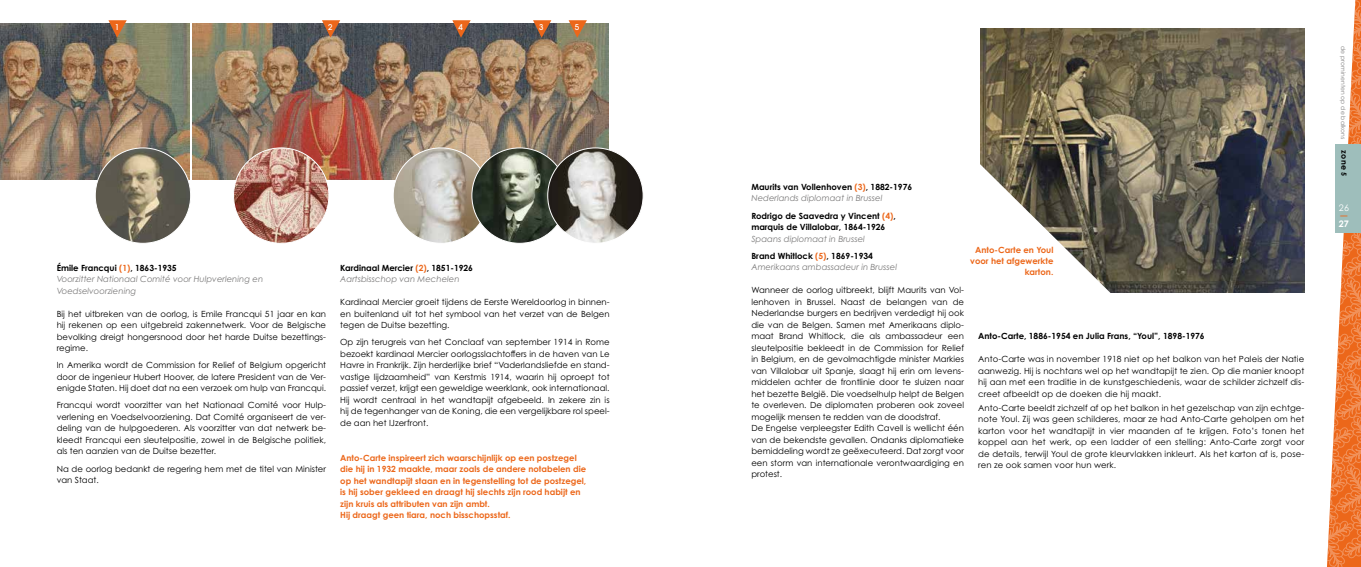
<style>
.page{position:relative;width:1361px;height:567px;background:#fff}
.page>*{position:absolute;margin:0;border:0;box-sizing:border-box;transform-origin:0 0}
.t1{font:9px "Century Gothic Pro";color:#fff}
.t2{font:700 9px "Century Gothic Pro";color:#fff}
.t3{font:8.5px/11.5px "Century Gothic Pro";color:#000;text-align:justify}
.t4{font:700 8.5px/11.5px "Century Gothic Pro";color:#ec671a;text-align:right}
.t5{font:700 8.5px/11.5px "Century Gothic Pro";color:#000}
.t6{font:italic 8.5px/11.5px "Century Gothic Pro";color:#7c7b7b}
.t7{font:700 8px "Century Gothic Pro";color:#000}
.t8{font:500 8px "ITC Avant Garde Pro";color:#fff}
.t9{font:700 7px "Century Gothic Pro";color:#ec671a}
.t10{font:6px "Century Gothic Pro";letter-spacing:.02em;color:#7c7b7b}
.s1{font-weight:700;font-style:normal;color:#000}
.s2{font-weight:700;font-style:normal;color:#ec671a}
.s3{color:#ec671a}
.s4{font-weight:400;font-style:italic;color:#7c7b7b}
.s5{font-size:7px}
</style>
<div class="page">
<svg style="left:1327px;top:0;width:34px;height:567px"></svg>
<img style="left:192px;top:24px;width:416px;height:156px">
<img style="left:393px;top:148px;width:95px;height:95px;border-radius:48px">
<img style="left:980px;top:28px;width:324px;height:264px">
<svg style="left:980px;top:148px;width:154px;height:145px"></svg>
<div style="left:1335px;top:145px;width:26px;height:88px;background:#9ebebb"></div>
<img style="left:0;top:24px;width:189px;height:156px">
<img style="left:95px;top:148px;width:96px;height:95px;border-radius:48px">
<img style="left:233px;top:148px;width:96px;height:95px;border-radius:48px">
<img style="left:472px;top:148px;width:95px;height:95px;border-radius:48px">
<img style="left:548px;top:148px;width:95px;height:95px;border-radius:48px">
<svg style="left:108px;top:20px;width:19px;height:18px"></svg>
<svg style="left:322px;top:20px;width:18px;height:18px"></svg>
<svg style="left:533px;top:20px;width:18px;height:18px"></svg>
<svg style="left:568px;top:20px;width:19px;height:18px"></svg>
<svg style="left:452px;top:20px;width:19px;height:18px"></svg>
<p class="t8" style="left:115px;top:22px;width:6px">1</p>
<p class="t8" style="left:328px;top:22px;width:6px">2</p>
<p class="t8" style="left:458px;top:22px;width:6px">4</p>
<p class="t8" style="left:539px;top:22px;width:6px">3</p>
<p class="t8" style="left:575px;top:22px;width:6px">5</p>
<p class="t6" style="left:57px;top:262px;width:208px"><span class="s1">Émile Francqui</span> <span class="s2">(1)</span><span class="s1">, 1863-1935<br></span>Voorzitter Nationaal Comité voor Hulpverlening en<br>Voedselvoorziening</p>
<p class="t3" style="left:57px;top:308px;width:271px">Bij het uitbreken van de oorlog, is Emile Francqui 51 jaar en kan hij rekenen op een uitgebreid zakennetwerk. Voor de Belgische bevolking dreigt hongersnood door het harde Duitse bezettings&shy;regime.</p>
<p class="t3" style="left:57px;top:359px;width:271px">In Amerika wordt de Commission for Relief of Belgium opgericht door de ingenieur Hubert Hoover, de latere President van de Ver&shy;enigde Staten. Hij doet dat na een verzoek om hulp van Francqui.</p>
<p class="t3" style="left:57px;top:400px;width:271px">Francqui wordt voorzitter van het Nationaal Comité voor Hulp&shy;verlening en Voedselvoorziening. Dat Comité organiseert de ver&shy;deling van de hulpgoederen. Als voorzitter van dat netwerk be&shy;kleedt Francqui een sleutelpositie, zowel in de Belgische politiek, als ten aanzien van de Duitse bezetter.</p>
<p class="t3" style="left:57px;top:463px;width:271px">Na de oorlog bedankt de regering hem met de titel van Minister van Staat.</p>
<p class="t5" style="left:340px;top:262px;width:134px">Kardinaal Mercier <span class="s3">(2)</span>, 1851-1926<br><span class="s4">Aartsbisschop van Mechelen</span></p>
<p class="t3" style="left:340px;top:296px;width:271px">Kardinaal Mercier groeit tijdens de Eerste Wereldoorlog in binnen&shy;en buitenland uit tot het symbool van het verzet van de Belgen tegen de Duitse bezetting.</p>
<p class="t3" style="left:340px;top:336px;width:271px">Op zijn terugreis van het Conclaaf van september 1914 in Rome bezoekt kardinaal Mercier oorlogsslachtoffers in de haven van Le Havre in Frankrijk. Zijn herderlijke brief “Vaderlandsliefde en stand&shy;vastige lijdzaamheid” van Kerstmis 1914, waarin hij oproept tot passief verzet, krijgt een geweldige weerklank, ook internationaal.<br>Hij wordt centraal in het wandtapijt afgebeeld. In zekere zin is hij de tegenhanger van de Koning, die een vergelijkbare rol speel&shy;de aan het IJzerfront.</p>
<p class="t4" style="left:340px;top:452px;width:247px;text-align:left">Anto-Carte inspireert zich waarschijnlijk op een postzegel die hij in 1932 maakte, maar zoals de andere notabelen die op het wandtapijt staan en in tegenstelling tot de postzegel, is hij sober gekleed en draagt hij slechts zijn rood habijt en zijn kruis als attributen van zijn ambt.<br>Hij draagt geen tiara, noch bisschopsstaf.</p>
<p class="t5" style="left:751px;top:181px;width:162px">Maurits van Vollenhoven <span class="s3">(3)</span>, 1882-1976<br><span class="s4">Nederlands diplomaat in Brussel</span></p>
<p class="t5" style="left:751px;top:210px;width:146px">Rodrigo de Saavedra y Vincent <span class="s3">(4)</span>, marquis de Villalobar, 1864-1926</p>
<p class="t6" style="left:751px;top:230px;width:123px;line-height:17.2px">Spaans diplomaat in Brussel<br><span class="s1">Brand Whitlock</span> <span class="s2">(5)</span><span class="s1">, 1869-1934</span></p>
<p class="t6" style="left:751px;top:261px;width:147px">Amerikaans ambassadeur in Brussel</p>
<p class="t3" style="left:751px;top:284px;width:214px;text-align:left">Wanneer de oorlog uitbreekt, blijft Maurits van Vol&shy;lenhoven in Brussel. Naast de belangen van de Nederlandse burgers en bedrijven verdedigt hij ook die van de Belgen. Samen met Amerikaans diplo&shy;maat Brand Whitlock, die als ambassadeur een sleutelpositie bekleedt in de Commission for Relief in Belgium, en de gevolmachtigde minister Markies van Villalobar uit Spanje, slaagt hij erin om levens&shy;middelen achter de frontlinie door te sluizen naar het bezette België. Die voedselhulp helpt de Belgen te overleven. De diplomaten proberen ook zoveel mogelijk mensen te redden van de doodstraf.<br>De Engelse verpleegster Edith Cavell is wellicht één van de bekendste gevallen. Ondanks diplomatieke bemiddeling wordt ze geëxecuteerd. Dat zorgt voor een storm van internationale verontwaardiging en protest.</p>
<p class="t4" style="left:970px;top:245px;width:85px;line-height:11px">Anto-Carte en Youl voor het afgewerkte karton.</p>
<p class="t5" style="left:978px;top:330px;width:228px">Anto-Carte, 1886-1954 en Julia Frans, “Youl”, 1898-1976</p>
<p class="t3" style="left:978px;top:353px;width:327px">Anto-Carte was in november 1918 niet op het balkon van het Paleis der Natie aanwezig. Hij is nochtans wel op het wandtapijt te zien. Op die manier knoopt hij aan met een traditie in de kunstgeschiedenis, waar de schilder zichzelf dis&shy;creet afbeeldt op de doeken die hij maakt.</p>
<p class="t3" style="left:978px;top:402px;width:328px">Anto-Carte beeldt zichzelf af op het balkon in het gezelschap van zijn echtge&shy;note Youl. Zij was geen schilderes, maar ze had Anto-Carte geholpen om het karton voor het wandtapijt in vier maanden af te krijgen. Foto’s tonen het koppel aan het werk, op een ladder of een stelling: Anto-Carte zorgt voor de details, terwijl Youl de grote kleurvlakken inkleurt. Als het karton af is, pose&shy;ren ze ook samen voor hun werk.</p>
<p class="t10" style="left:1347px;top:46px;width:95px;rotate:90deg">de prominenten op de balkons</p>
<p class="t7" style="left:1349px;top:150px;width:28px;rotate:90deg">zone <span class="s5">5</span></p>
<p class="t1" style="left:1339px;top:203px;width:12px">26</p>
<p class="t9" style="left:1340px;top:212px;width:8px">—</p>
<p class="t2" style="left:1339px;top:218px;width:12px">27</p>
</div>
